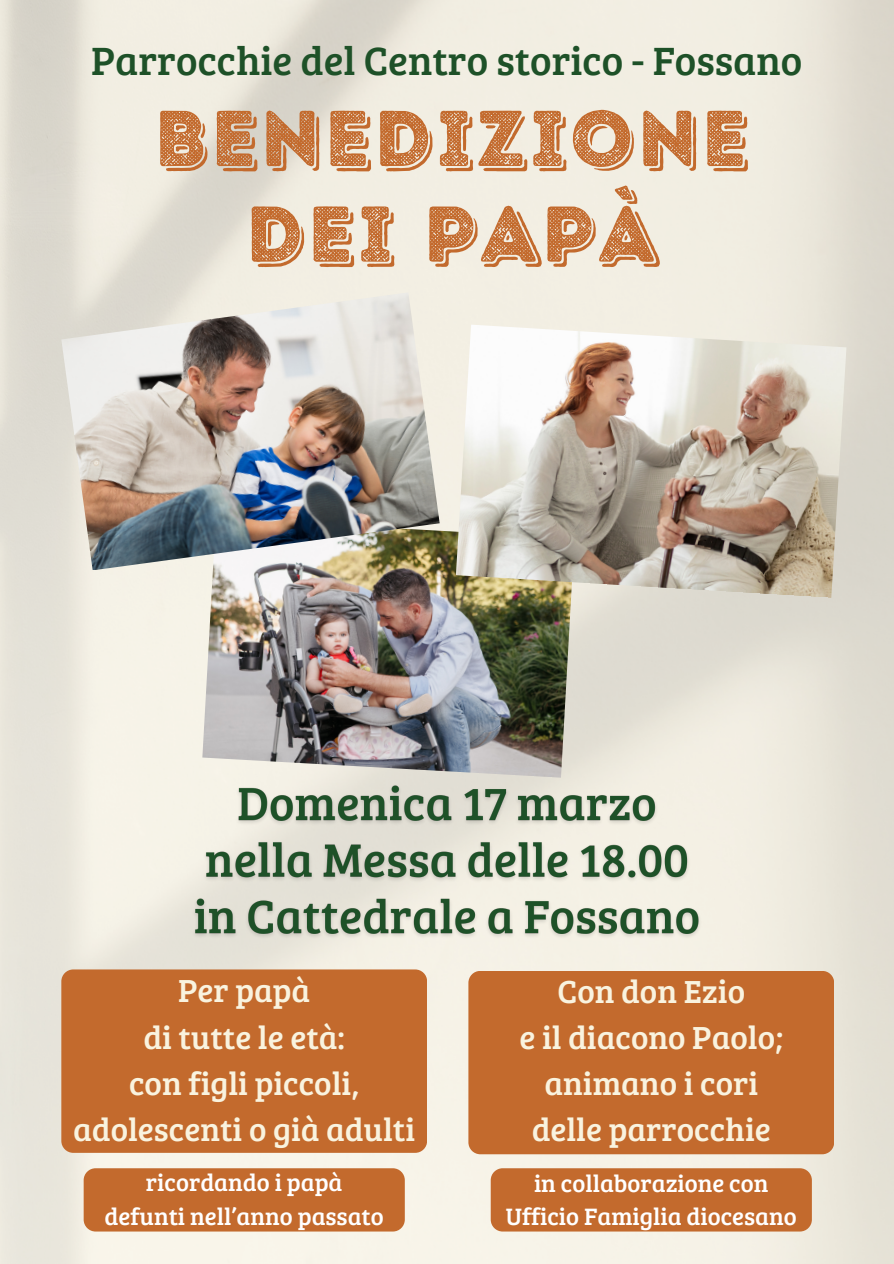
<style>
.page{position:relative;width:894px;height:1264px;background:#fff}
.page>*{position:absolute;margin:0;border:0;box-sizing:border-box;transform-origin:0 0}
.t1{font:78.9px/95.7px "Intro Rust H2 Base Shade";letter-spacing:.055em;color:#c36a2d;text-align:center}
.t2{font:40.8px "Bree Serif";color:#1e5128}
.t3{font:33px/46.2px "Bree Serif";color:#f9f3df;text-align:center}
.t4{font:24.45px "Bree Serif";color:#fff}
</style>
<div class="page">
<img style="left:0;top:0;width:893px;height:1263px">
<div style="left:468px;top:970px;width:365px;height:184px;background:#c36a2d;border-radius:12px"></div>
<div style="left:61px;top:969px;width:365px;height:183px;background:#c36a2d;border-radius:12px"></div>
<div style="left:490px;top:1168px;width:321px;height:63px;background:#c36a2d;border-radius:12px"></div>
<img style="left:202px;top:518px;width:372px;height:250px">
<img style="left:456px;top:324px;width:390px;height:274px">
<img style="left:61px;top:292px;width:378px;height:278px">
<img style="left:188px;top:768px;width:519px;height:178px">
<div style="left:84px;top:1168px;width:320px;height:63px;background:#c36a2d;border-radius:12px"></div>
<p class="t2" style="left:91px;top:31px;width:712px">Parrocchie del Centro storico - Fossano</p>
<p class="t1" style="left:154px;top:90px;width:593px">BENEDIZIONE<br>DEI PAPÀ</p>
<p class="t3" style="left:73px;top:966px;width:343px">Per papà<br>di tutte le età:<br>con figli piccoli, adolescenti o già adulti</p>
<h4 class="t3" style="left:519px;top:966px;width:265px">Con don Ezio<br>e il diacono Paolo; animano i cori delle parrocchie</h4>
<p class="t4" style="left:146px;top:1164px;width:198px">ricordando i papà</p>
<p class="t4" style="left:105px;top:1198px;width:280px">defunti nell’anno passato</p>
<p class="t4" style="left:534px;top:1165px;width:236px">in collaborazione con</p>
<h4 class="t4" style="left:505px;top:1198px;width:292px">Ufficio Famiglia diocesano</h4>
</div>
